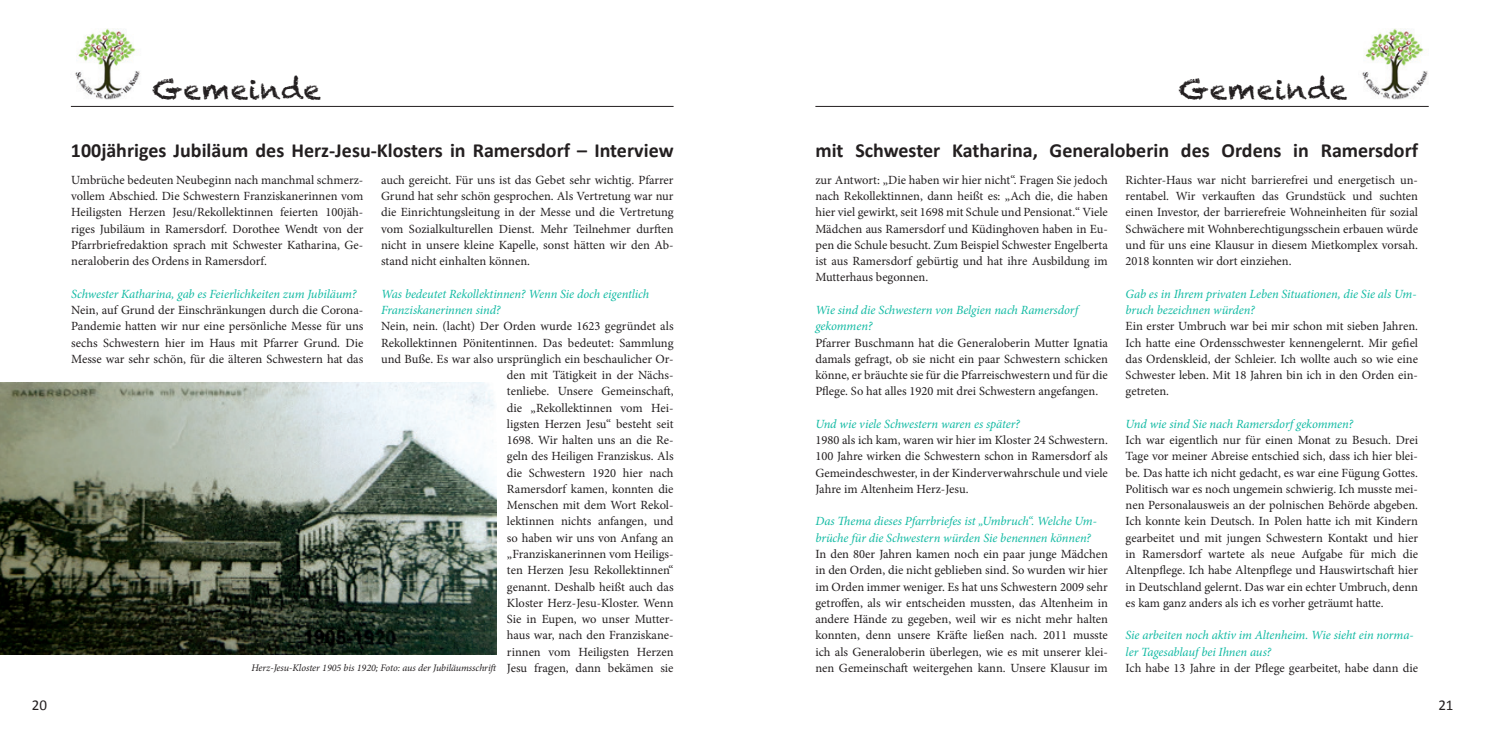
<style>
.page{position:relative;width:1489px;height:745px;background:#fff}
.page>*{position:absolute;margin:0;border:0;box-sizing:border-box;transform-origin:0 0}
.t1{font:27.5px "Chalkduster";letter-spacing:.03em;color:#231f20}
.t2{font:700 20px "Calibri";color:#231f20}
.t3{font:15px "Calibri";color:#231f20}
.t4{font:12.5px/16.2px "Minion Pro";color:#231f20;text-align:justify}
.t5{font:italic 12.5px/16.2px "Minion Pro";letter-spacing:-.005em;color:#11baa3}
.t6{font:italic 10px "Minion Pro";letter-spacing:-.005em;color:#231f20}
</style>
<div class="page">
<hr style="left:71px;top:106px;width:602px;height:1px;background:#231f20">
<hr style="left:815px;top:106px;width:613px;height:1px;background:#231f20">
<img style="left:75px;top:29px;width:65px;height:70px">
<img style="left:1362px;top:29px;width:66px;height:70px">
<img style="left:0;top:382px;width:496px;height:272px">
<h1 class="t1" style="left:152px;top:73px;width:170px">Gemeinde</h1>
<h1 class="t1" style="left:1178px;top:73px;width:170px">Gemeinde</h1>
<h2 class="t2" style="left:71px;top:137px;width:604px">100jähriges Jubiläum des Herz-Jesu-Klosters in Ramersdorf – Interview</h2>
<h2 class="t2" style="left:815px;top:137px;width:604px">mit Schwester Katharina, Generaloberin des Ordens in Ramersdorf</h2>
<p class="t4" style="left:71px;top:172px;width:294px">Umbrüche bedeuten Neubeginn nach manchmal schmerz&shy;vollem Abschied. Die Schwestern Franziskanerinnen vom Heiligsten Herzen Jesu/Rekollektinnen feierten 100jäh&shy;riges Jubiläum in Ramersdorf. Dorothee Wendt von der Pfarrbriefredaktion sprach mit Schwester Katharina, Ge&shy;neraloberin des Ordens in Ramersdorf.</p>
<p class="t5" style="left:71px;top:285px;width:287px">Schwester Katharina, gab es Feierlichkeiten zum Jubiläum?</p>
<p class="t4" style="left:71px;top:302px;width:294px">Nein, auf Grund der Einschränkungen durch die Corona-Pandemie hatten wir nur eine persönliche Messe für uns sechs Schwestern hier im Haus mit Pfarrer Grund. Die Messe war sehr schön, für die älteren Schwestern hat das</p>
<p class="t4" style="left:381px;top:172px;width:294px">auch gereicht. Für uns ist das Gebet sehr wichtig. Pfarrer Grund hat sehr schön gesprochen. Als Vertretung war nur die Einrichtungsleitung in der Messe und die Vertretung vom Sozialkulturellen Dienst. Mehr Teilnehmer durften nicht in unsere kleine Kapelle, sonst hätten wir den Ab&shy;stand nicht einhalten können.</p>
<p class="t5" style="left:381px;top:285px;width:269px">Was bedeutet Rekollektinnen? Wenn Sie doch eigentlich<br>Franziskanerinnen sind?</p>
<p class="t4" style="left:381px;top:318px;width:294px;text-align:right">Nein, nein. (lacht) Der Orden wurde 1623 gegründet als Rekollektinnen Pönitentinnen. Das bedeutet: Sammlung und Buße. Es war also ursprünglich ein beschaulicher Or&shy;den mit Tätigkeit in der Nächs-<br>tenliebe. Unsere Gemeinschaft,<br>die „Rekollektinnen vom Hei-<br>ligsten Herzen Jesu“ besteht seit<br>1698. Wir halten uns an die Re-<br>geln des Heiligen Franziskus. Als<br>die Schwestern 1920 hier nach<br>Ramersdorf kamen, konnten die<br>Menschen mit dem Wort Rekol-<br>lektinnen nichts anfangen, und<br>so haben wir uns von Anfang an<br>„Franziskanerinnen vom Heiligs-<br>ten Herzen Jesu Rekollektinnen“<br>genannt. Deshalb heißt auch das<br>Kloster Herz-Jesu-Kloster. Wenn<br>Sie in Eupen, wo unser Mutter-<br>haus war, nach den Franziskane-<br>rinnen vom Heiligsten Herzen<br>Jesu fragen, dann bekämen sie</p>
<p class="t6" style="left:251px;top:660px;width:248px">Herz-Jesu-Kloster 1905 bis 1920; Foto: aus der Jubiläumsschrift</p>
<p class="t4" style="left:815px;top:172px;width:294px">zur Antwort: „Die haben wir hier nicht“. Fragen Sie jedoch nach Rekollektinnen, dann heißt es: „Ach die, die haben hier viel gewirkt, seit 1698 mit Schule und Pensionat.“ Viele Mädchen aus Ramersdorf und Küdinghoven haben in Eu&shy;pen die Schule besucht. Zum Beispiel Schwester Engelberta ist aus Ramersdorf gebürtig und hat ihre Ausbildung im Mutterhaus begonnen.</p>
<p class="t5" style="left:815px;top:301px;width:264px">Wie sind die Schwestern von Belgien nach Ramersdorf gekommen?</p>
<p class="t4" style="left:815px;top:334px;width:294px">Pfarrer Buschmann hat die Generaloberin Mutter Ignatia damals gefragt, ob sie nicht ein paar Schwestern schicken könne, er bräuchte sie für die Pfarreischwestern und für die Pflege. So hat alles 1920 mit drei Schwestern angefangen.</p>
<p class="t5" style="left:815px;top:415px;width:206px">Und wie viele Schwestern waren es später?</p>
<p class="t4" style="left:815px;top:432px;width:294px">1980 als ich kam, waren wir hier im Kloster 24 Schwestern.<br>100 Jahre wirken die Schwestern schon in Ramersdorf als Gemeindeschwester, in der Kinderverwahrschule und viele Jahre im Altenheim Herz-Jesu.</p>
<p class="t5" style="left:815px;top:513px;width:283px">Das Thema dieses Pfarrbriefes ist „Umbruch“. Welche Um&shy;brüche für die Schwestern würden Sie benennen können?</p>
<p class="t4" style="left:815px;top:545px;width:294px">In den 80er Jahren kamen noch ein paar junge Mädchen in den Orden, die nicht geblieben sind. So wurden wir hier im Orden immer weniger. Es hat uns Schwestern 2009 sehr getroffen, als wir entscheiden mussten, das Altenheim in andere Hände zu gegeben, weil wir es nicht mehr halten konnten, denn unsere Kräfte ließen nach. 2011 musste ich als Generaloberin überlegen, wie es mit unserer klei&shy;nen Gemeinschaft weitergehen kann. Unsere Klausur im</p>
<p class="t4" style="left:1125px;top:172px;width:294px">Richter-Haus war nicht barrierefrei und energetisch un&shy;rentabel. Wir verkauften das Grundstück und suchten einen Investor, der barrierefreie Wohneinheiten für sozial Schwächere mit Wohnberechtigungsschein erbauen würde und für uns eine Klausur in diesem Mietkomplex vorsah.<br>2018 konnten wir dort einziehen.</p>
<p class="t5" style="left:1125px;top:285px;width:292px">Gab es in Ihrem privaten Leben Situationen, die Sie als Um&shy;bruch bezeichnen würden?</p>
<p class="t4" style="left:1125px;top:318px;width:294px">Ein erster Umbruch war bei mir schon mit sieben Jahren.<br>Ich hatte eine Ordensschwester kennengelernt. Mir gefiel das Ordenskleid, der Schleier. Ich wollte auch so wie eine Schwester leben. Mit 18 Jahren bin ich in den Orden ein&shy;getreten.</p>
<p class="t5" style="left:1125px;top:415px;width:229px">Und wie sind Sie nach Ramersdorf gekommen?</p>
<p class="t4" style="left:1125px;top:432px;width:294px">Ich war eigentlich nur für einen Monat zu Besuch. Drei Tage vor meiner Abreise entschied sich, dass ich hier blei&shy;be. Das hatte ich nicht gedacht, es war eine Fügung Gottes.<br>Politisch war es noch ungemein schwierig. Ich musste mei&shy;nen Personalausweis an der polnischen Behörde abgeben.<br>Ich konnte kein Deutsch. In Polen hatte ich mit Kindern gearbeitet und mit jungen Schwestern Kontakt und hier in Ramersdorf wartete als neue Aufgabe für mich die Altenpflege. Ich habe Altenpflege und Hauswirtschaft hier in Deutschland gelernt. Das war ein echter Umbruch, denn es kam ganz anders als ich es vorher geträumt hatte.</p>
<p class="t5" style="left:1125px;top:626px;width:289px">Sie arbeiten noch aktiv im Altenheim. Wie sieht ein norma&shy;ler Tagesablauf bei Ihnen aus?</p>
<p class="t4" style="left:1125px;top:659px;width:294px">Ich habe 13 Jahre in der Pflege gearbeitet, habe dann die</p>
<p class="t3" style="left:32px;top:695px;width:17px">20</p>
<p class="t3" style="left:1438px;top:695px;width:17px">21</p>
</div>
